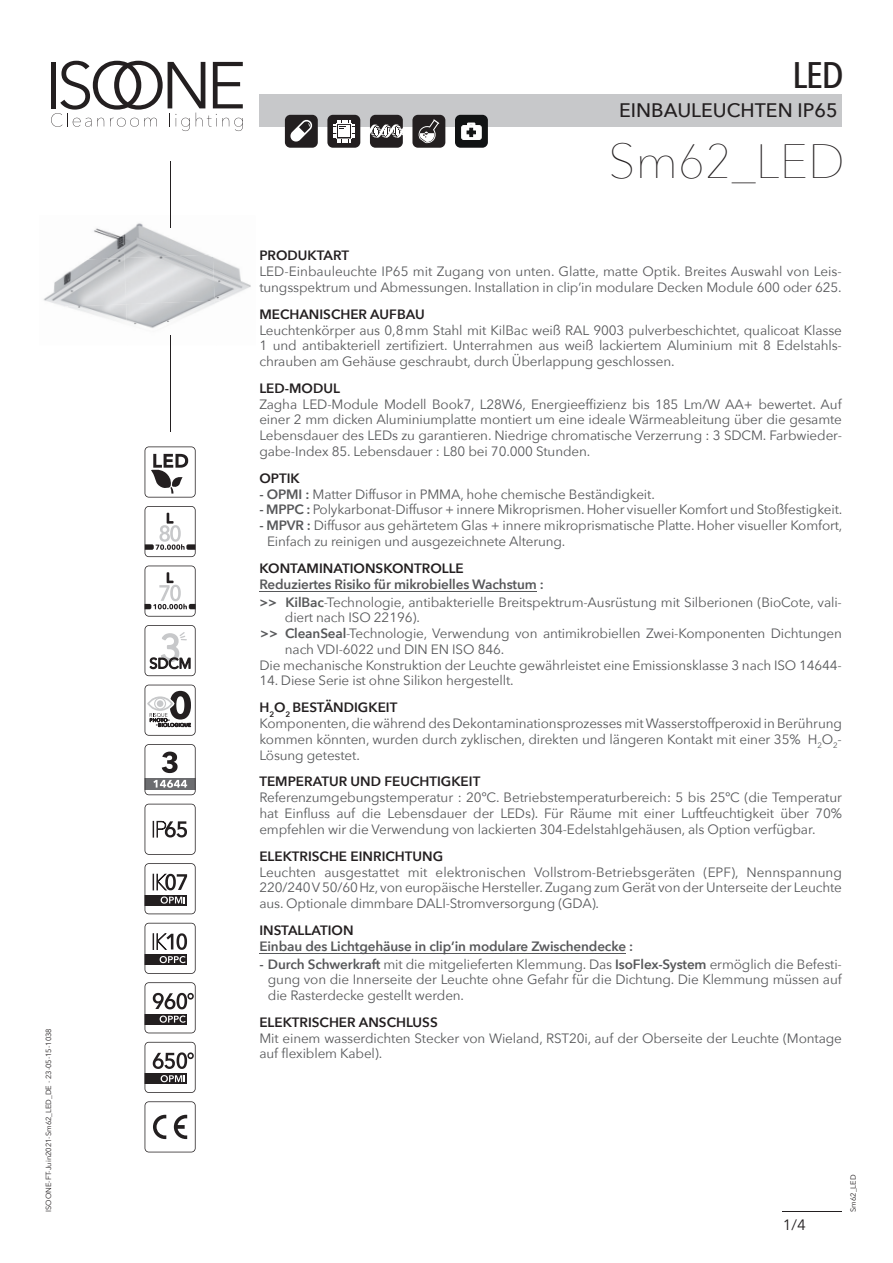
<style>
.page{position:relative;width:893px;height:1263px;background:#fff}
.page>*{position:absolute;margin:0;border:0;box-sizing:border-box;transform-origin:0 0}
.t1{font:200 48px "Avenir Next";color:#231f20}
.t2{font:500 36.9px "Avenir Next Condensed";color:#231f20;scale:1.1 1}
.t3{font:500 19.5px "Avenir Next";color:#231f20}
.t4{font:15px "Avenir Next";color:#231f20}
.t5{font:13.5px/15.8px "Avenir Next";letter-spacing:-.01em;color:#57585a;text-align:justify}
.t6{font:600 13.5px "Avenir Next";color:#231f20}
.t7{font:600 13.5px "Avenir Next";letter-spacing:-.01em;color:#57585a}
.t8{font:7.5px "Avenir Next";color:#231f20}
.s1{font-weight:600}
.s2{font-weight:600;color:#231f20}
</style>
<div class="page">
<img style="left:90px;top:228px;width:33px;height:30px">
<img style="left:123px;top:223px;width:83px;height:35px">
<img style="left:215px;top:258px;width:36px;height:41px">
<img style="left:43px;top:258px;width:81px;height:46px">
<img style="left:124px;top:254px;width:91px;height:50px">
<img style="left:57px;top:304px;width:69px;height:17px">
<img style="left:126px;top:301px;width:89px;height:27px">
<img style="left:215px;top:299px;width:9px;height:4px">
<hr style="left:259px;top:591px;width:278px;height:1px;background:#57585a">
<hr style="left:259px;top:953px;width:367px;height:1px;background:#57585a">
<div style="left:259px;top:94px;width:583px;height:32px;background:#c7c8ca"></div>
<div style="left:327px;top:115px;width:33px;height:33px;background:#231f20;border-radius:5px"></div>
<svg style="left:333px;top:120px;width:22px;height:22px"></svg>
<div style="left:285px;top:115px;width:33px;height:33px;background:#231f20;border-radius:5px"></div>
<svg style="left:290px;top:119px;width:23px;height:23px"></svg>
<div style="left:370px;top:115px;width:33px;height:33px;background:#231f20;border-radius:5px"></div>
<svg style="left:370px;top:125px;width:34px;height:15px"></svg>
<div style="left:412px;top:115px;width:33px;height:33px;background:#231f20;border-radius:5px"></div>
<svg style="left:418px;top:119px;width:21px;height:25px"></svg>
<div style="left:455px;top:115px;width:33px;height:33px;background:#111314;border-radius:5px"></div>
<div style="left:462px;top:126px;width:19px;height:13px;background:#fff;border-radius:2px"></div>
<div style="left:461px;top:125px;width:20px;height:15px;border:1px solid #fff;border-radius:2px"></div>
<svg style="left:467px;top:123px;width:9px;height:14px"></svg>
<svg style="left:51px;top:61px;width:192px;height:70px"></svg>
<hr style="left:170px;top:162px;width:1px;height:66px;background:#231f20">
<hr style="left:170px;top:335px;width:1px;height:97px;background:#231f20">
<svg style="left:145px;top:446px;width:51px;height:51px"></svg>
<svg style="left:145px;top:625px;width:51px;height:51px"></svg>
<svg style="left:145px;top:685px;width:51px;height:51px"></svg>
<svg style="left:145px;top:863px;width:51px;height:51px"></svg>
<svg style="left:145px;top:1042px;width:51px;height:51px"></svg>
<svg style="left:145px;top:804px;width:51px;height:51px"></svg>
<svg style="left:145px;top:744px;width:51px;height:51px"></svg>
<svg style="left:145px;top:982px;width:51px;height:51px"></svg>
<svg style="left:145px;top:923px;width:51px;height:51px"></svg>
<svg style="left:145px;top:1101px;width:51px;height:51px"></svg>
<svg style="left:145px;top:506px;width:51px;height:51px"></svg>
<svg style="left:145px;top:566px;width:51px;height:51px"></svg>
<hr style="left:783px;top:1212px;width:59px;height:1px;background:#231f20">
<p class="t8" style="left:42px;top:1212px;width:185px;rotate:-90deg">ISOONE-FT-Juin2021-Sm62_LED_DE - 23-05-15-1038</p>
<h2 class="t2" style="left:792px;top:53px;width:48px">LED</h2>
<h3 class="t3" style="left:619px;top:94px;width:220px">EINBAULEUCHTEN IP65</h3>
<h1 class="t1" style="left:608px;top:121px;width:238px">Sm62_LED</h1>
<p class="t6" style="left:259px;top:244px;width:91px">PRODUKTART</p>
<p class="t5" style="left:259px;top:263px;width:584px">LED-Einbauleuchte IP65 mit Zugang von unten. Glatte, matte Optik. Breites Auswahl von Leis&shy;tungsspektrum und Abmessungen. Installation in clip’in modulare Decken Module 600 oder 625.</p>
<p class="t6" style="left:259px;top:302px;width:167px">MECHANISCHER AUFBAU</p>
<p class="t5" style="left:259px;top:321px;width:584px">Leuchtenkörper aus 0,8 mm Stahl mit KilBac weiß RAL 9003 pulverbeschichtet, qualicoat Klasse 1 und antibakteriell zertifiziert. Unterrahmen aus weiß lackiertem Aluminium mit 8 Edelstahls&shy;chrauben am Gehäuse geschraubt, durch Überlappung geschlossen.</p>
<p class="t6" style="left:259px;top:377px;width:82px">LED-MODUL</p>
<p class="t5" style="left:259px;top:395px;width:584px">Zagha LED-Module Modell Book7, L28W6, Energieeffizienz bis 185 Lm/W AA+ bewertet. Auf einer 2 mm dicken Aluminiumplatte montiert um eine ideale Wärmeableitung über die gesamte Lebensdauer des LEDs zu garantieren. Niedrige chromatische Verzerrung : 3 SDCM. Farbwieder&shy;gabe-Index 85. Lebensdauer : L80 bei 70.000 Stunden.</p>
<p class="t6" style="left:259px;top:466px;width:42px">OPTIK</p>
<p class="t5" style="left:259px;top:485px;width:397px"><span class="s1">- OPMI :</span> Matter Diffusor in PMMA, hohe chemische Beständigkeit.</p>
<p class="t5" style="left:259px;top:501px;width:584px"><span class="s1">- MPPC :</span> Polykarbonat-Diffusor + innere Mikroprismen. Hoher visueller Komfort und Stoßfestigkeit.</p>
<p class="t5" style="left:267px;top:517px;width:577px;line-height:16.2px;text-indent:-8px"><span class="s1">- MPVR :</span> Diffusor aus gehärtetem Glas + innere mikroprismatische Platte. Hoher visueller Komfort,<br>Einfach zu reinigen und ausgezeichnete Alterung.</p>
<p class="t6" style="left:259px;top:557px;width:206px">KONTAMINATIONSKONTROLLE</p>
<p class="t5" style="left:259px;top:575px;width:584px;line-height:17.9px"><span class="s1">Reduziertes Risiko für mikrobielles Wachstum :<br>&gt;&gt; KilBac</span>-Technologie, antibakterielle Breitspektrum-Ausrüstung mit Silberionen (BioCote, vali-</p>
<p class="t5" style="left:285px;top:609px;width:136px">diert nach ISO 22196).</p>
<p class="t5" style="left:260px;top:625px;width:583px"><span class="s1">&gt;&gt; CleanSeal</span>-Technologie, Verwendung von antimikrobiellen Zwei-Komponenten Dichtungen</p>
<p class="t5" style="left:285px;top:641px;width:221px">nach VDI-6022 und DIN EN ISO 846.</p>
<p class="t5" style="left:259px;top:656px;width:584px">Die mechanische Konstruktion der Leuchte gewährleistet eine Emissionsklasse 3 nach ISO 14644-</p>
<p class="t5" style="left:259px;top:667px;width:256px;line-height:26.7px">14. Diese Serie ist ohne Silikon hergestellt.<br><span class="s2">H</span><sub>2</sub><span class="s2">O</span><sub>2</sub> <span class="s2">BESTÄNDIGKEIT</span></p>
<p class="t5" style="left:259px;top:715px;width:584px">Komponenten, die während des Dekontaminationsprozesses mit Wasserstoffperoxid in Berührung kommen könnten, wurden durch zyklischen, direkten und längeren Kontakt mit einer 35% H<sub>2</sub>O<sub>2</sub>- Lösung getestet.</p>
<p class="t6" style="left:259px;top:770px;width:222px">TEMPERATUR UND FEUCHTIGKEIT</p>
<p class="t5" style="left:259px;top:789px;width:584px">Referenzumgebungstemperatur : 20ºC. Betriebstemperaturbereich: 5 bis 25ºC (die Temperatur hat Einfluss auf die Lebensdauer der LEDs). Für Räume mit einer Luftfeuchtigkeit über 70% empfehlen wir die Verwendung von lackierten 304-Edelstahlgehäusen, als Option verfügbar.</p>
<p class="t6" style="left:259px;top:844px;width:185px">ELEKTRISCHE EINRICHTUNG</p>
<p class="t5" style="left:259px;top:863px;width:584px">Leuchten ausgestattet mit elektronischen Vollstrom-Betriebsgeräten (EPF), Nennspannung 220/240 V 50/60 Hz, von europäische Hersteller. Zugang zum Gerät von der Unterseite der Leuchte aus. Optionale dimmbare DALI-Stromversorgung (GDA).</p>
<p class="t6" style="left:259px;top:919px;width:96px">INSTALLATION</p>
<p class="t7" style="left:259px;top:934px;width:375px">Einbau des Lichtgehäuse in clip’in modulare Zwischendecke :</p>
<p class="t5" style="left:268px;top:955px;width:576px;text-indent:-9px"><span class="s1">- Durch Schwerkraft</span> mit die mitgelieferten Klemmung. Das <span class="s1">IsoFlex-System</span> ermöglich die Befesti&shy;gung von die Innerseite der Leuchte ohne Gefahr für die Dichtung. Die Klemmung müssen auf die Rasterdecke gestellt werden.</p>
<p class="t6" style="left:259px;top:1011px;width:180px">ELEKTRISCHER ANSCHLUSS</p>
<p class="t5" style="left:259px;top:1029px;width:584px">Mit einem wasserdichten Stecker von Wieland, RST20i, auf der Oberseite der Leuchte (Montage auf flexiblem Kabel).</p>
<p class="t4" style="left:783px;top:1212px;width:24px">1/4</p>
<p class="t8" style="left:847px;top:1212px;width:39px;rotate:-90deg">Sm62_LED</p>
</div>
